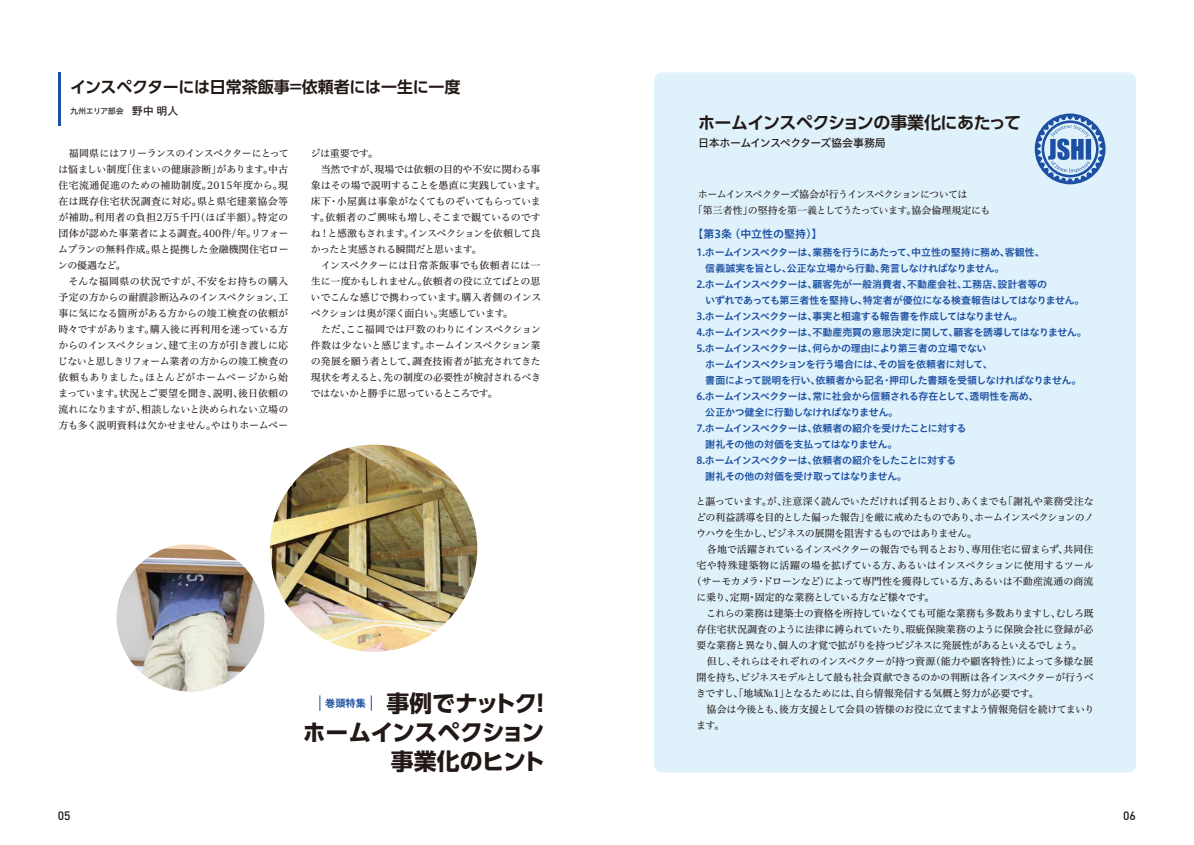
<style>
.page{position:relative;width:1194px;height:845px;background:#fff}
.page>*{position:absolute;margin:0;border:0;box-sizing:border-box;transform-origin:0 0}
.t1{font:700 22.9px "UD Shin Go Pro";letter-spacing:-.03em;color:#221815}
.t2{font:700 17px "UD Shin Go Pro De";letter-spacing:-.03em;color:#221815}
.t3{font:700 16px "UD Shin Go Pro De";letter-spacing:-.015em;color:#221815}
.t4{font:500 12px "DIN";color:#221815}
.t5{font:11px "Hiragino UD Sans Std W5";letter-spacing:-.06em;color:#221815}
.t6{font:11px "Hiragino UD Sans Std W6";color:#1d50a2}
.t7{font:700 10.2px "Gothic MB101 Pro De";color:#1d50a2}
.t8{font:10px/16px "Hiragino UD Serif Std W4";letter-spacing:-.025em;color:#221815}
.t9{font:10px/16px "Hiragino UD Serif Std W4";letter-spacing:-.005em;color:#221815}
.t10{font:10px "Hiragino UD Sans Std W6";letter-spacing:-.04em;color:#1d50a2}
.t11{font:10px "Hiragino UD Sans Std W6";letter-spacing:-.06em;color:#1d50a2}
.t12{font:10px "Hiragino UD Serif Std W4";letter-spacing:-.045em;color:#221815}
.t13{font:10px/16px "Hiragino UD Serif Std W4";letter-spacing:-.065em;color:#221815}
.t14{font:10px "Hiragino UD Serif Std W4";letter-spacing:-.055em;color:#221815}
.t15{font:10px "Hiragino UD Serif Std W4";letter-spacing:.01em;color:#221815}
.t16{font:10px "Hiragino UD Sans Std W6";color:#1d50a2}
.t17{font:10px "Hiragino UD Serif Std W4";letter-spacing:-.05em;color:#221815}
.t18{font:10px "Hiragino UD Sans Std W6";letter-spacing:-.065em;color:#1d50a2}
.t19{font:8px "Hiragino UD Sans Std W5";letter-spacing:-.03em;color:#221815}
.s1{font-size:11px}
</style>
<div class="page">
<div style="left:654px;top:72px;width:482px;height:700px;background:#dff2fc;border-radius:9px"></div>
<img style="left:270px;top:445px;width:207px;height:207px;border-radius:104px">
<hr style="left:58px;top:72px;width:3px;height:54px;background:#1d50a2">
<svg style="left:371px;top:695px;width:1px;height:16px"></svg>
<svg style="left:319px;top:695px;width:1px;height:16px"></svg>
<img style="left:117px;top:544px;width:147px;height:147px;border-radius:74px">
<svg style="left:1034px;top:114px;width:71px;height:70px"></svg>
<h3 class="t3" style="left:70px;top:74px;width:392px">インスペクターには日常茶飯事＝依頼者には一生に一度</h3>
<p class="t19" style="left:70px;top:105px;width:110px">九州エリア部会　<span class="s1">野中 明人</span></p>
<p class="t9" style="left:58px;top:144px;width:232px">　福岡県にはフリーランスのインスペクターにとっては悩ましい制度「住まいの健康診断」があります。中古住宅流通促進のための補助制度。2015年度から。現在は既存住宅状況調査に対応。県と県宅建業協会等が補助。利用者の負担2万5千円（ほぼ半額）。特定の団体が認めた事業者による調査。400件/年。リフォームプランの無料作成。県と提携した金融機関住宅ローンの優遇など。<br>　そんな福岡県の状況ですが、不安をお持ちの購入予定の方からの耐震診断込みのインスペクション、工事に気になる箇所がある方からの竣工検査の依頼が時々ですがあります。購入後に再利用を迷っている方からのインスペクション、建て主の方が引き渡しに応じないと思しきリフォーム業者の方からの竣工検査の依頼もありました。ほとんどがホームページから始まっています。状況とご要望を聞き、説明、後日依頼の流れになりますが、相談しないと決められない立場の方も多く説明資料は欠かせません。やはりホームペー</p>
<p class="t8" style="left:310px;top:144px;width:237px">ジは重要です。<br>　当然ですが、現場では依頼の目的や不安に関わる事象はその場で説明することを愚直に実践しています。床下・小屋裏は事象がなくてものぞいてもらっています。依頼者のご興味も増し、そこまで観ているのですね！と感激もされます。インスペクションを依頼して良かったと実感される瞬間だと思います。<br>　インスペクターには日常茶飯事でも依頼者には一生に一度かもしれません。依頼者の役に立てばとの思いでこんな感じで携わっています。購入者側のインスペクションは奥が深く面白い。実感しています。<br>　ただ、ここ福岡では戸数のわりにインスペクション件数は少ないと感じます。ホームインスペクション業の発展を願う者として、調査技術者が拡充されてきた現状を考えると、先の制度の必要性が検討されるべきではないかと勝手に思っているところです。</p>
<h1 class="t1" style="left:386px;top:685px;width:167px">事例でナットク！</h1>
<h1 class="t1" style="left:303px;top:714px;width:243px">ホームインスペクション</h1>
<h1 class="t1" style="left:391px;top:743px;width:156px">事業化のヒント</h1>
<p class="t7" style="left:325px;top:694px;width:42px">巻頭特集</p>
<h2 class="t2" style="left:698px;top:108px;width:325px">ホームインスペクションの事業化にあたって</h2>
<p class="t5" style="left:698px;top:134px;width:189px">日本ホームインスペクターズ協会事務局</p>
<p class="t13" style="left:693px;top:185px;width:299px;text-indent:5px">ホームインスペクターズ協会が行うインスペクションについては<br>「第三者性」の堅持を第一義としてうたっています。協会倫理規定にも</p>
<p class="t10" style="left:696px;top:245px;width:350px">1.ホームインスペクターは、業務を行うにあたって、中立性の堅持に務め、客観性、</p>
<p class="t10" style="left:696px;top:261px;width:309px">　信義誠実を旨とし、公正な立場から行動、発言しなければなりません。</p>
<p class="t16" style="left:696px;top:277px;width:352px">2.ホームインスペクターは、顧客先が一般消費者、不動産会社、工務店、設計者等の</p>
<p class="t10" style="left:696px;top:293px;width:389px">　いずれであっても第三者性を堅持し、特定者が優位になる検査報告はしてはなりません。</p>
<p class="t11" style="left:696px;top:309px;width:328px">3.ホームインスペクターは、事実と相違する報告書を作成してはなりません。</p>
<p class="t10" style="left:696px;top:325px;width:392px">4.ホームインスペクターは、不動産売買の意思決定に関して、顧客を誘導してはなりません。</p>
<p class="t10" style="left:696px;top:341px;width:291px">5.ホームインスペクターは、何らかの理由により第三者の立場でない</p>
<p class="t11" style="left:696px;top:357px;width:298px">　ホームインスペクションを行う場合には、その旨を依頼者に対して、</p>
<p class="t10" style="left:696px;top:373px;width:386px">　書面によって説明を行い、依頼者から記名・押印した書類を受領しなければなりません。</p>
<p class="t10" style="left:696px;top:389px;width:343px">6.ホームインスペクターは、常に社会から信頼される存在として、透明性を高め、</p>
<p class="t10" style="left:696px;top:405px;width:203px">　公正かつ健全に行動しなければなりません。</p>
<p class="t10" style="left:696px;top:421px;width:271px">7.ホームインスペクターは、依頼者の紹介を受けたことに対する</p>
<p class="t10" style="left:705px;top:437px;width:194px">謝礼その他の対価を支払ってはなりません。</p>
<p class="t18" style="left:696px;top:453px;width:261px">8.ホームインスペクターは、依頼者の紹介をしたことに対する</p>
<p class="t10" style="left:705px;top:469px;width:203px">謝礼その他の対価を受け取ってはなりません。</p>
<p class="t6" style="left:692px;top:226px;width:132px">【第3条 （中立性の堅持）】</p>
<p class="t8" style="left:696px;top:492px;width:399px">と謳っています。が、注意深く読んでいただければ判るとおり、あくまでも「謝礼や業務受注な</p>
<p class="t14" style="left:696px;top:509px;width:400px">どの利益誘導を目的とした偏った報告」を厳に戒めたものであり、ホームインスペクションのノ</p>
<p class="t17" style="left:696px;top:525px;width:282px">ウハウを生かし、ビジネスの展開を阻害するものではありません。</p>
<p class="t8" style="left:696px;top:540px;width:398px">　各地で活躍されているインスペクターの報告でも判るとおり、専用住宅に留まらず、共同住</p>
<p class="t15" style="left:696px;top:557px;width:398px">宅や特殊建築物に活躍の場を拡げている方、あるいはインスペクションに使用するツール</p>
<p class="t8" style="left:691px;top:572px;width:403px">（サーモカメラ・ドローンなど）によって専門性を獲得している方、あるいは不動産流通の商流</p>
<p class="t12" style="left:696px;top:589px;width:239px">に乗り、定期・固定的な業務としている方など様々です。</p>
<p class="t8" style="left:696px;top:604px;width:398px">　これらの業務は建築士の資格を所持していなくても可能な業務も多数ありますし、むしろ既</p>
<p class="t9" style="left:696px;top:620px;width:398px">存住宅状況調査のように法律に縛られていたり、瑕疵保険業務のように保険会社に登録が必</p>
<p class="t12" style="left:696px;top:637px;width:387px">要な業務と異なり、個人の才覚で拡がりを持つビジネスに発展性があるといえるでしょう。</p>
<p class="t8" style="left:696px;top:652px;width:398px">　但し、それらはそれぞれのインスペクターが持つ資源（能力や顧客特性）によって多様な展</p>
<p class="t8" style="left:696px;top:668px;width:398px">開を持ち、ビジネスモデルとして最も社会貢献できるのかの判断は各インスペクターが行うべ</p>
<p class="t8" style="left:696px;top:684px;width:344px">きですし、「地域№1」となるためには、自ら情報発信する気概と努力が必要です。</p>
<p class="t8" style="left:696px;top:700px;width:399px">　協会は今後とも、後方支援として会員の皆様のお役に立てますよう情報発信を続けてまいり</p>
<p class="t8" style="left:696px;top:716px;width:30px">ます。</p>
<p class="t4" style="left:58px;top:808px;width:14px">05</p>
<p class="t4" style="left:1123px;top:808px;width:14px">06</p>
</div>
